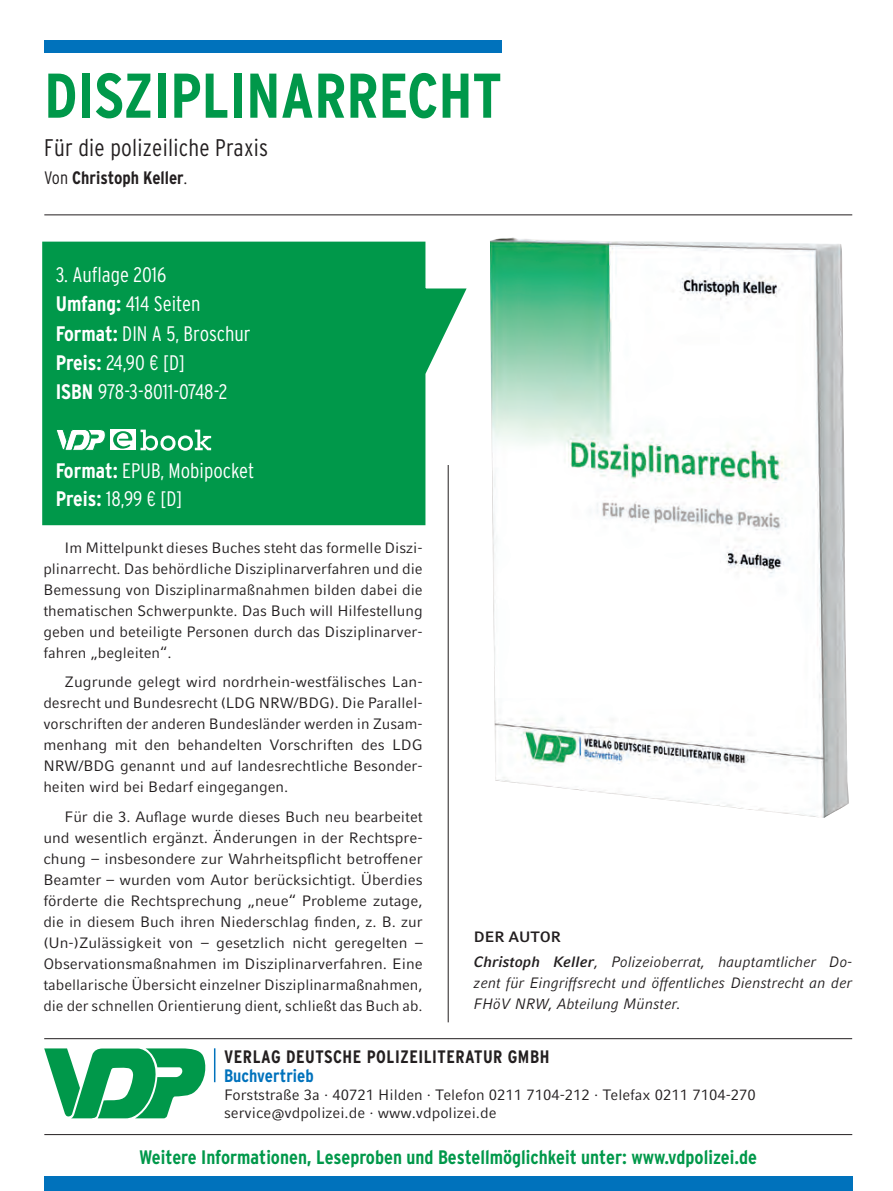
<style>
.page{position:relative;width:893px;height:1191px;background:#fff}
.page>*{position:absolute;margin:0;border:0;box-sizing:border-box;transform-origin:0 0}
.t1{font:700 condensed 63px "Interstate";color:#00984a}
.t2{font:300 condensed 24px "Interstate";letter-spacing:.01em;color:#231f20}
.t3{font:300 condensed 21px/29.4px "Interstate";color:#fff}
.t4{font:700 condensed 19.5px "Interstate";color:#00984a}
.t5{font:700 condensed 18px "Interstate";letter-spacing:.03em;color:#231f20}
.t6{font:700 condensed 18px "Interstate";color:#231f20}
.t7{font:700 condensed 18px "Interstate";color:#0072bc}
.t8{font:15px/21px "Compatil Fact LT Pro";color:#231f20;text-align:justify}
.t9{font:italic 15px/25.2px "Compatil Fact LT Pro";color:#231f20}
.s1{font-weight:300}
.s2{font-weight:700}
.s3{font-weight:700;font-style:normal}
</style>
<div class="page">
<div style="left:44px;top:1176px;width:808px;height:15px;background:#0072bc"></div>
<hr style="left:44px;top:1038px;width:808px;height:1px;background:#231f20">
<svg style="left:44px;top:1048px;width:162px;height:70px"></svg>
<hr style="left:214px;top:1048px;width:1px;height:34px;background:#0072bc">
<hr style="left:44px;top:1134px;width:808px;height:1px;background:#231f20">
<div style="left:44px;top:40px;width:457px;height:13px;background:#0072bc"></div>
<hr style="left:44px;top:215px;width:808px;height:1px;background:#231f20">
<hr style="left:448px;top:465px;width:1px;height:557px;background:#231f20">
<svg style="left:42px;top:241px;width:425px;height:286px;background:#17a15a"></svg>
<svg style="left:56px;top:429px;width:50px;height:22px"></svg>
<div style="left:110px;top:429px;width:25px;height:21px;background:#fff"></div>
<svg style="left:113px;top:431px;width:19px;height:17px"></svg>
<svg style="left:141px;top:429px;width:70px;height:22px"></svg>
<img style="left:490px;top:237px;width:359px;height:581px">
<h1 class="t1" style="left:44px;top:57px;width:459px">DISZIPLINARRECHT</h1>
<h2 class="t2" style="left:44px;top:133px;width:225px">Für die polizeiliche Praxis</h2>
<p class="t6" style="left:44px;top:167px;width:144px"><span class="s1">Von</span> Christoph Keller<span class="s1">.</span></p>
<h3 class="t3" style="left:56px;top:259px;width:196px">3. Auflage 2016<br><span class="s2">Umfang:</span> 414 Seiten<br><span class="s2">Format:</span> DIN A 5, Broschur<br><span class="s2">Preis:</span> 24,90 € [D]<br><span class="s2">ISBN</span> 978-3-8011-0748-2</h3>
<h3 class="t3" style="left:56px;top:457px;width:200px;line-height:27.6px"><span class="s2">Format:</span> EPUB, Mobipocket<br><span class="s2">Preis:</span> 18,99 € [D]</h3>
<p class="t8" style="left:43px;top:537px;width:381px;text-indent:21px">Im Mittelpunkt dieses Buches steht das formelle Diszi&shy;plinarrecht. Das behördliche Disziplinarverfahren und die Bemessung von Disziplinarmaßnahmen bilden dabei die thematischen Schwerpunkte. Das Buch will Hilfestellung geben und beteiligte Personen durch das Disziplinarver&shy;fahren „begleiten“.</p>
<p class="t8" style="left:43px;top:671px;width:381px;text-indent:21px">Zugrunde gelegt wird nordrhein-westfälisches Lan&shy;desrecht und Bundesrecht (LDG NRW/BDG). Die Parallel&shy;vorschriften der anderen Bundesländer werden in Zusam&shy;menhang mit den behandelten Vorschriften des LDG NRW/BDG genannt und auf landesrechtliche Besonder&shy;heiten wird bei Bedarf eingegangen.</p>
<p class="t8" style="left:43px;top:806px;width:381px;text-indent:21px">Für die 3. Auflage wurde dieses Buch neu bearbeitet und wesentlich ergänzt. Änderungen in der Rechtspre&shy;chung – insbesondere zur Wahrheitspflicht betroffener Beamter – wurden vom Autor berücksichtigt. Überdies förderte die Rechtsprechung „neue“ Probleme zutage, die in diesem Buch ihren Niederschlag finden, z. B. zur (Un-)Zulässigkeit von – gesetzlich nicht geregelten – Observationsmaßnahmen im Disziplinarverfahren. Eine tabellarische Übersicht einzelner Disziplinarmaßnahmen, die der schnellen Orientierung dient, schließt das Buch ab.</p>
<p class="t9" style="left:474px;top:924px;width:380px"><span class="s3">DER AUTOR<br></span><span class="s2">Christoph Keller</span>, Polizeioberrat, hauptamtlicher Do-</p>
<p class="t9" style="left:474px;top:972px;width:380px;line-height:21px">zent für Eingriffsrecht und öffentliches Dienstrecht an der<br>FHöV NRW, Abteilung Münster.</p>
<p class="t5" style="left:224px;top:1045px;width:327px">VERLAG DEUTSCHE POLIZEILITERATUR GMBH</p>
<p class="t7" style="left:224px;top:1065px;width:91px">Buchvertrieb</p>
<p class="t8" style="left:224px;top:1086px;width:533px;line-height:18px">Forststraße 3a . 40721 Hilden . Telefon 0211 7104-212 . Telefax 0211 7104-270 service@vdpolizei.de . www.vdpolizei.de</p>
<h3 class="t4" style="left:140px;top:1145px;width:619px">Weitere Informationen, Leseproben und Bestellmöglichkeit unter: www.vdpolizei.de</h3>
</div>
